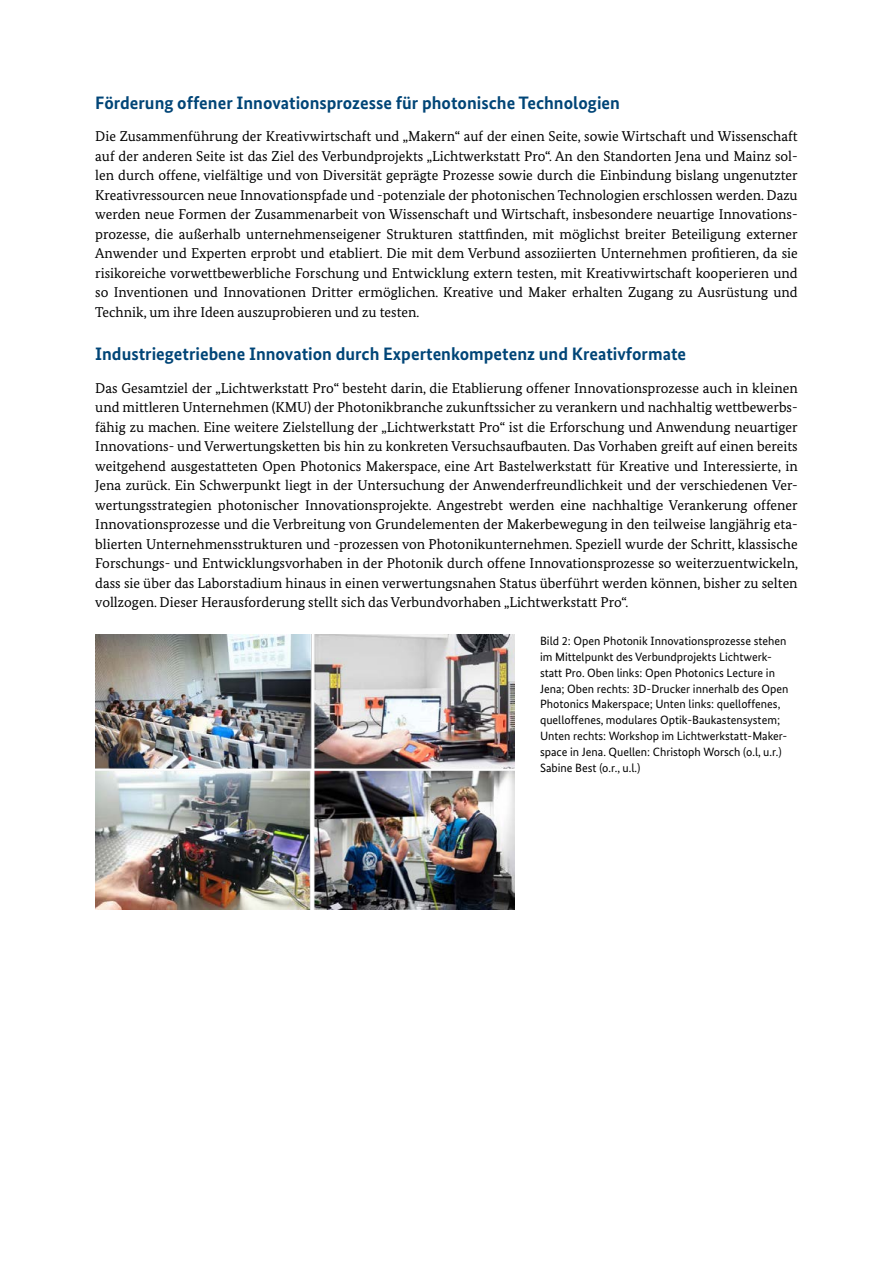
<style>
.page{position:relative;width:893px;height:1263px;background:#fff}
.page>*{position:absolute;margin:0;border:0;box-sizing:border-box;transform-origin:0 0}
.t1{font:700 18px "Bundes Sans";color:#004577}
.t2{font:14.25px/19.5px "Bundes Serif";color:#000;text-align:justify}
.t3{font:12px/15.8px "Bundes Sans";color:#000}
</style>
<div class="page">
<img style="left:95px;top:635px;width:419px;height:275px">
<h3 class="t1" style="left:95px;top:92px;width:526px">Förderung offener Innovationsprozesse für photonische Technologien</h3>
<p class="t2" style="left:95px;top:127px;width:704px">Die Zusammenführung der Kreativwirtschaft und „Makern“ auf der einen Seite, sowie Wirtschaft und Wissenschaft auf der anderen Seite ist das Ziel des Verbundprojekts „Lichtwerkstatt Pro“. An den Standorten Jena und Mainz sol&shy;len durch offene, vielfältige und von Diversität geprägte Prozesse sowie durch die Einbindung bislang ungenutzter Kreativressourcen neue Innovationspfade und -potenziale der photonischen Technologien erschlossen werden. Dazu werden neue Formen der Zusammenarbeit von Wissenschaft und Wirtschaft, insbesondere neuartige Innovations&shy;prozesse, die außerhalb unternehmenseigener Strukturen stattfinden, mit möglichst breiter Beteiligung externer Anwender und Experten erprobt und etabliert. Die mit dem Verbund assoziierten Unternehmen profitieren, da sie risikoreiche vorwettbewerbliche Forschung und Entwicklung extern testen, mit Kreativwirtschaft kooperieren und so Inventionen und Innovationen Dritter ermöglichen. Kreative und Maker erhalten Zugang zu Ausrüstung und Technik, um ihre Ideen auszuprobieren und zu testen.</p>
<h3 class="t1" style="left:95px;top:343px;width:592px">Industriegetriebene Innovation durch Expertenkompetenz und Kreativformate</h3>
<p class="t2" style="left:95px;top:378px;width:704px">Das Gesamtziel der „Lichtwerkstatt Pro“ besteht darin, die Etablierung offener Innovationsprozesse auch in kleinen und mittleren Unternehmen (KMU) der Photonikbranche zukunftssicher zu verankern und nachhaltig wettbewerbs&shy;fähig zu machen. Eine weitere Zielstellung der „Lichtwerkstatt Pro“ ist die Erforschung und Anwendung neuartiger Innovations- und Verwertungsketten bis hin zu konkreten Versuchsaufbauten. Das Vorhaben greift auf einen bereits weitgehend ausgestatteten Open Photonics Makerspace, eine Art Bastelwerkstatt für Kreative und Interessierte, in Jena zurück. Ein Schwerpunkt liegt in der Untersuchung der Anwenderfreundlichkeit und der verschiedenen Ver&shy;wertungsstrategien photonischer Innovationsprojekte. Angestrebt werden eine nachhaltige Verankerung offener Innovationsprozesse und die Verbreitung von Grundelementen der Makerbewegung in den teilweise langjährig eta&shy;blierten Unternehmensstrukturen und -prozessen von Photonikunternehmen. Speziell wurde der Schritt, klassische Forschungs- und Entwicklungsvorhaben in der Photonik durch offene Innovationsprozesse so weiterzuentwickeln, dass sie über das Laborstadium hinaus in einen verwertungsnahen Status überführt werden können, bisher zu selten vollzogen. Dieser Herausforderung stellt sich das Verbundvorhaben „Lichtwerkstatt Pro“.</p>
<p class="t3" style="left:540px;top:633px;width:250px">Bild 2: Open Photonik Innovationsprozesse stehen im Mittelpunkt des Verbundprojekts Lichtwerk&shy;statt Pro. Oben links: Open Photonics Lecture in Jena; Oben rechts: 3D-Drucker innerhalb des Open Photonics Makerspace; Unten links: quelloffenes, quelloffenes, modulares Optik-Baukastensystem; Unten rechts: Workshop im Lichtwerkstatt-Maker&shy;space in Jena. Quellen: Christoph Worsch (o.l, u.r.)<br>Sabine Best (o.r., u.l.)</p>
</div>
